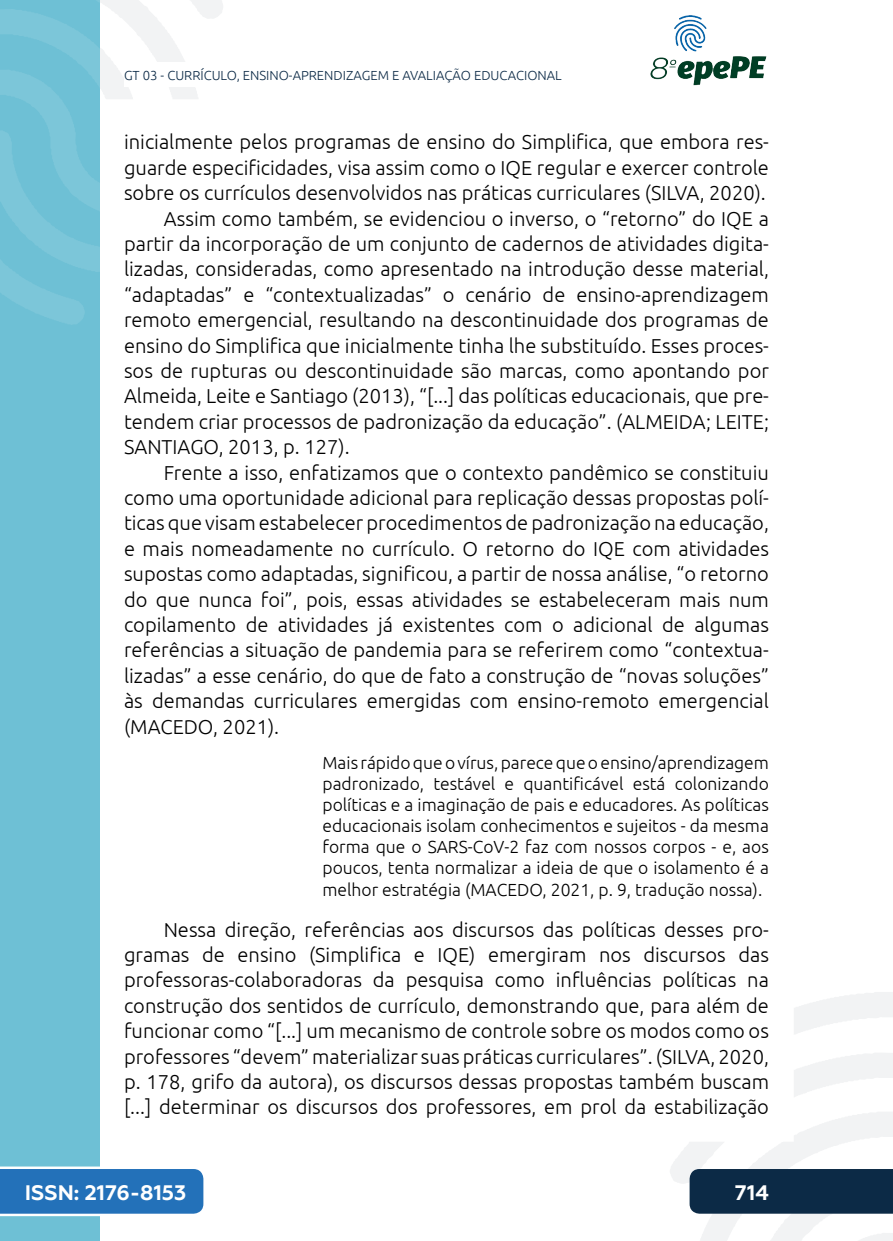
<style>
.page{position:relative;width:893px;height:1241px;background:#fff}
.page>*{position:absolute;margin:0;border:0;box-sizing:border-box;transform-origin:0 0}
.t1{font:700 21px "Geometria";color:#fff}
._5_CORPO{font:300 20.12px/25.4px "Ubuntu";color:#000;text-align:justify}
._8_CITACAO{font:300 17.5px/21px "Ubuntu";color:#000;text-align:justify}
.t2{font:300 13.12px "Ubuntu";color:#0c2a46}
</style>
<div class="page">
<svg style="left:670px;top:992px;width:223px;height:248px"></svg>
<svg style="left:99px;top:0;width:124px;height:324px"></svg>
<img style="left:650px;top:15px;width:117px;height:71px">
<div style="left:0;top:0;width:99px;height:1240px;background:#6ec0d5"></div>
<svg style="left:0;top:0;width:99px;height:325px"></svg>
<svg style="left:0;top:1166px;width:203px;height:49px;background:#367dbf"></svg>
<div style="left:690px;top:1168px;width:203px;height:45px;background:#0c2a46"></div>
<div style="left:124px;top:62px;width:516px;height:25px;background:#fff"></div>
<p class="t2" style="left:124px;top:67px;width:439px">GT 03 - CURRÍCULO, ENSINO-APRENDIZAGEM E AVALIAÇÃO EDUCACIONAL</p>
<p class="_5_CORPO" style="left:124px;top:129px;width:646px">inicialmente pelos programas de ensino do Simplifica, que embora res&shy;guarde especificidades, visa assim como o IQE regular e exercer controle sobre os currículos desenvolvidos nas práticas curriculares (SILVA, 2020).</p>
<p class="_5_CORPO" style="left:124px;top:205px;width:646px;text-indent:40px">Assim como também, se evidenciou o inverso, o “retorno” do IQE a partir da incorporação de um conjunto de cadernos de atividades digita&shy;lizadas, consideradas, como apresentado na introdução desse material, “adaptadas” e “contextualizadas” o cenário de ensino-aprendizagem remoto emergencial, resultando na descontinuidade dos programas de ensino do Simplifica que inicialmente tinha lhe substituído. Esses proces&shy;sos de rupturas ou descontinuidade são marcas, como apontando por Almeida, Leite e Santiago (2013), “[...] das políticas educacionais, que pre&shy;tendem criar processos de padronização da educação”. (ALMEIDA; LEITE; SANTIAGO, 2013, p. 127).</p>
<p class="_5_CORPO" style="left:124px;top:459px;width:646px;text-indent:40px">Frente a isso, enfatizamos que o contexto pandêmico se constituiu como uma oportunidade adicional para replicação dessas propostas polí&shy;ticas que visam estabelecer procedimentos de padronização na educação, e mais nomeadamente no currículo. O retorno do IQE com atividades supostas como adaptadas, significou, a partir de nossa análise, “o retorno do que nunca foi”, pois, essas atividades se estabeleceram mais num copilamento de atividades já existentes com o adicional de algumas referências a situação de pandemia para se referirem como “contextua&shy;lizadas” a esse cenário, do que de fato a construção de “novas soluções” às demandas curriculares emergidas com ensino-remoto emergencial (MACEDO, 2021).</p>
<p class="_8_CITACAO" style="left:322px;top:752px;width:448px">Mais rápido que o vírus, parece que o ensino/aprendizagem padronizado, testável e quantificável está colonizando políticas e a imaginação de pais e educadores. As políticas educacionais isolam conhecimentos e sujeitos - da mesma forma que o SARS-CoV-2 faz com nossos corpos - e, aos poucos, tenta normalizar a ideia de que o isolamento é a melhor estratégia (MACEDO, 2021, p. 9, tradução nossa).</p>
<p class="_5_CORPO" style="left:124px;top:916px;width:646px;text-indent:40px">Nessa direção, referências aos discursos das políticas desses pro&shy;gramas de ensino (Simplifica e IQE) emergiram nos discursos das professoras-colaboradoras da pesquisa como influências políticas na construção dos sentidos de currículo, demonstrando que, para além de funcionar como “[...] um mecanismo de controle sobre os modos como os professores “devem” materializar suas práticas curriculares”. (SILVA, 2020, p. 178, grifo da autora), os discursos dessas propostas também buscam [...] determinar os discursos dos professores, em prol da estabilização</p>
<p class="t1" style="left:25px;top:1179px;width:163px">ISSN: 2176-8153</p>
<p class="t1" style="left:735px;top:1179px;width:36px">714</p>
</div>
